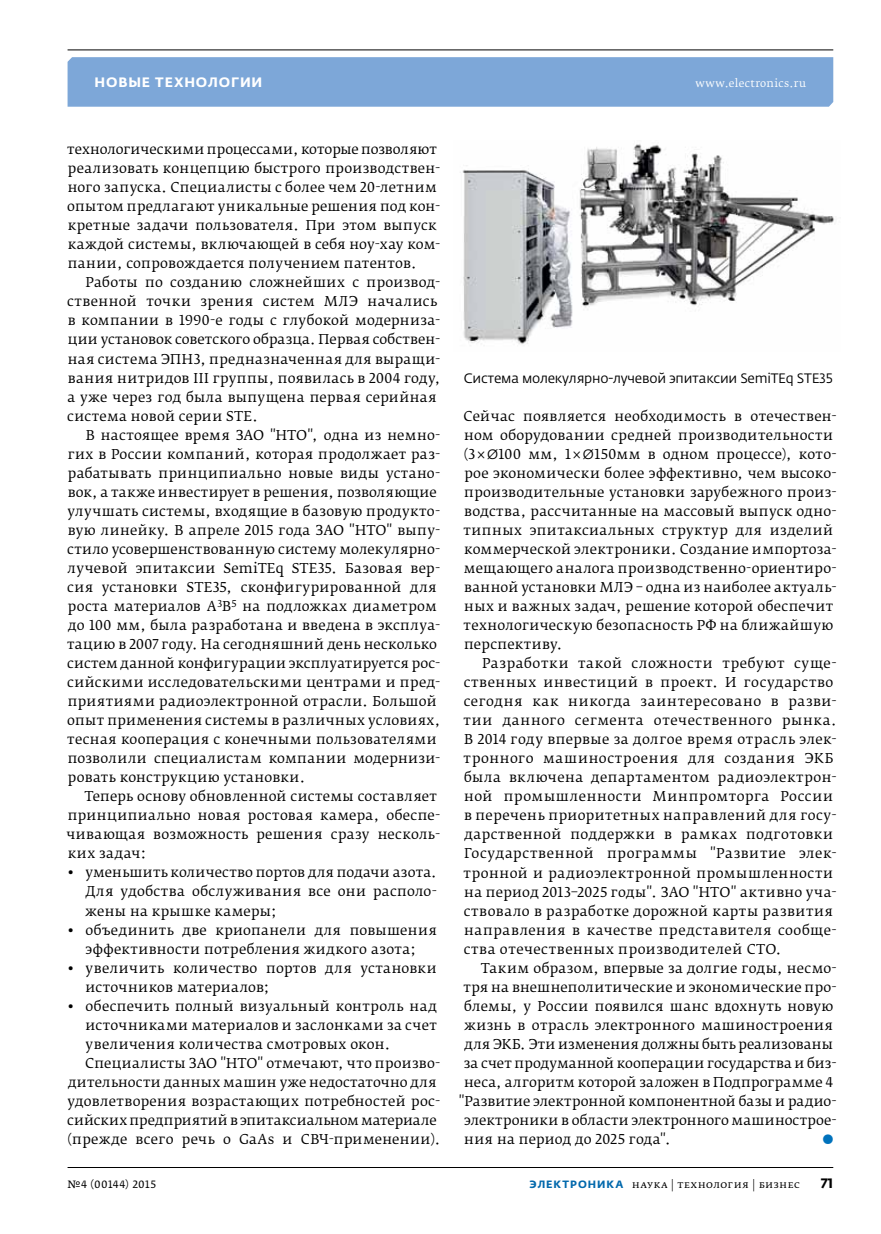
<style>
.page{position:relative;width:881px;height:1234px;background:#fff}
.page>*{position:absolute;margin:0;border:0;box-sizing:border-box;transform-origin:0 0}
.t1{font:13.5px/19px "Fedra Serif B Pro";letter-spacing:.02em;color:#000}
.t2{font:13.5px/19px "Fedra Serif B Pro";letter-spacing:.04em;color:#000}
.t3{font:13.5px "Fedra Sans Pro";letter-spacing:-.015em;color:#000}
.t4{font:13.5px "Fedra Serif B Pro";letter-spacing:-.005em;color:#000}
.t5{font:13.5px "Fedra Serif B Pro";color:#000}
.t6{font:700 13.5px "Fedra Sans Alt Pro";letter-spacing:.06em;color:#fff}
.t7{font:700 13.5px "Fedra Sans Pro";color:#000}
.t8{font:13.5px "Fedra Serif B Pro";color:#0072bc}
.t9{font:10.5px "Fedra Serif B Pro";letter-spacing:.04em;color:#000}
.t10{font:10.5px "Fedra Serif B Pro";letter-spacing:.035em;color:#fff}
.t11{font:10.5px "Fedra Serif A Pro";letter-spacing:.035em;color:#000}
.s1{font-family:"Fedra Sans Pro"}
.s2{font-family:"Fedra Sans Alt Pro";font-weight:700;color:#0068ac}
</style>
<div class="page">
<div style="left:67px;top:57px;width:765px;height:50px;background:#7da7d8"></div>
<hr style="left:67px;top:49px;width:765px;height:1px;background:#000">
<hr style="left:68px;top:1166px;width:764px;height:1px;background:#000">
<img style="left:462px;top:144px;width:372px;height:200px">
<p class="t6" style="left:95px;top:74px;width:169px">Новые технологии</p>
<p class="t10" style="left:695px;top:77px;width:112px">www.electronics.ru</p>
<p class="t1" style="left:67px;top:140px;width:374px">технологическими процессами, которые позволяют реализовать концепцию быстрого производствен&shy;ного запуска. Специалисты с более чем 20-летним опытом предлагают уникальные решения под кон&shy;кретные задачи пользователя. При этом выпуск каждой системы, включающей в себя ноу-хау ком&shy;пании, сопровождается получением патентов.</p>
<p class="t1" style="left:67px;top:273px;width:374px;text-indent:18px">Работы по созданию сложнейших с производ&shy;ственной точки зрения систем МЛЭ начались в компании в 1990-е годы с глубокой модерниза&shy;ции установок советского образца. Первая собствен&shy;ная система ЭПН3, предназначенная для выращи&shy;вания нитридов III группы, появилась в 2004 году, а уже через год была выпущена первая серийная система новой серии STE.</p>
<p class="t1" style="left:67px;top:425px;width:374px;text-indent:18px">В настоящее время ЗАО "НТО", одна из немно&shy;гих в России компаний, которая продолжает раз&shy;рабатывать принципиально новые виды устано&shy;вок, а также инвестирует в решения, позволяющие улучшать системы, входящие в базовую продукто&shy;вую линейку. В апреле 2015 года ЗАО "НТО" выпу&shy;стило усовершенствованную систему молекулярно&shy;лучевой эпитаксии SemiTEq STE35. Базовая вер&shy;сия установки STE35, сконфигурированной для роста материалов А<sup>3</sup>В<sup>5</sup> на подложках диаметром до 100 мм, была разработана и введена в эксплуа&shy;тацию в 2007 году. На сегодняшний день несколько систем данной конфигурации эксплуатируется рос&shy;сийскими исследовательскими центрами и пред&shy;приятиями радиоэлектронной отрасли. Большой опыт применения системы в различных условиях, тесная кооперация с конечными пользователями позволили специалистам компании модернизи&shy;ровать конструкцию установки.</p>
<p class="t1" style="left:66px;top:786px;width:375px;text-indent:18px">Теперь основу обновленной системы составляет принципиально новая ростовая камера, обеспе&shy;чивающая возможность решения сразу несколь&shy;ких задач:</p>
<p class="t1" style="left:86px;top:863px;width:352px;text-align:justify;text-indent:-18px">• уменьшить количество портов для подачи азота.<br>Для удобства обслуживания все они располо&shy;жены на крышке камеры;</p>
<p class="t1" style="left:68px;top:920px;width:370px;text-align:center">• объединить две криопанели для повышения эффективности потребления жидкого азота;</p>
<p class="t1" style="left:86px;top:958px;width:352px;text-indent:-18px">• увеличить количество портов для установки источников материалов;</p>
<p class="t1" style="left:68px;top:996px;width:370px">• обеспечить полный визуальный контроль над</p>
<p class="t1" style="left:86px;top:1015px;width:352px">источниками материалов и заслонками за счет</p>
<p class="t1" style="left:86px;top:1034px;width:306px">увеличения количества смотровых окон.</p>
<p class="t1" style="left:85px;top:1053px;width:356px">Специалисты ЗАО "НТО" отмечают, что произво-</p>
<p class="t1" style="left:68px;top:1072px;width:370px">дительности данных машин уже недостаточно для</p>
<p class="t1" style="left:67px;top:1091px;width:374px">удовлетворения возрастающих потребностей рос-</p>
<p class="t4" style="left:67px;top:1111px;width:371px">сийских предприятий в эпитаксиальном материале</p>
<p class="t1" style="left:67px;top:1129px;width:374px">(прежде всего речь о GaAs и СВЧ-применении).</p>
<p class="t3" style="left:464px;top:369px;width:370px">Система молекулярно-лучевой эпитаксии SemiTEq STE35</p>
<p class="t1" style="left:463px;top:406px;width:374px">Сейчас появляется необходимость в отечествен&shy;ном оборудовании средней производительности (3×<span class="s1">Ø</span>100 мм, 1×<span class="s1">Ø</span>150мм в одном процессе), кото&shy;рое экономически более эффективно, чем высоко&shy;производительные установки зарубежного произ&shy;водства, рассчитанные на массовый выпуск одно&shy;типных эпитаксиальных структур для изделий коммерческой электроники. Создание импортоза&shy;мещающего аналога производственно-ориентиро&shy;ванной установки МЛЭ – одна из наиболее актуаль&shy;ных и важных задач, решение которой обеспечит технологическую безопасность РФ на ближайшую перспективу.</p>
<p class="t2" style="left:463px;top:653px;width:374px;text-indent:18px">Разработки такой сложности требуют суще&shy;ственных инвестиций в проект. И государство сегодня как никогда заинтересовано в разви&shy;тии данного сегмента отечественного рынка.<br>В 2014 году впервые за долгое время отрасль элек&shy;тронного машиностроения для создания ЭКБ была включена департаментом радиоэлектрон&shy;ной промышленности Минпромторга России в перечень приоритетных направлений для госу&shy;дарственной поддержки в рамках подготовки Государственной программы "Развитие элек&shy;тронной и радиоэлектронной промышленности на период 2013–2025 годы". ЗАО "НТО" активно уча&shy;ствовало в разработке дорожной карты развития направления в качестве представителя сообще&shy;ства отечественных производителей СТО.</p>
<p class="t1" style="left:481px;top:958px;width:357px">Таким образом, впервые за долгие годы, несмо-</p>
<p class="t1" style="left:463px;top:977px;width:374px">тря на внешнеполитические и экономические про-</p>
<p class="t1" style="left:464px;top:996px;width:370px">блемы, у России появился шанс вдохнуть новую</p>
<p class="t1" style="left:464px;top:1015px;width:370px">жизнь в отрасль электронного машиностроения</p>
<p class="t5" style="left:464px;top:1035px;width:370px">для ЭКБ. Эти изменения должны быть реализованы</p>
<p class="t1" style="left:463px;top:1053px;width:374px">за счет продуманной кооперации государства и биз-</p>
<p class="t1" style="left:464px;top:1072px;width:370px">неса, алгоритм которой заложен в Подпрограмме 4</p>
<p class="t1" style="left:459px;top:1091px;width:379px">"Развитие электронной компонентной базы и радио-</p>
<p class="t1" style="left:464px;top:1110px;width:372px">электроники в области электронного машинострое-</p>
<p class="t1" style="left:464px;top:1129px;width:208px">ния на период до 2025 года".</p>
<p class="t8" style="left:821px;top:1130px;width:14px">⦁</p>
<p class="t11" style="left:67px;top:1177px;width:90px">№4 (00144) 2015</p>
<p class="t9" style="left:529px;top:1177px;width:272px"><span class="s2">ЭЛЕКТРОНИКА</span> наука | технология | бизнес</p>
<p class="t7" style="left:820px;top:1174px;width:14px">71</p>
</div>
